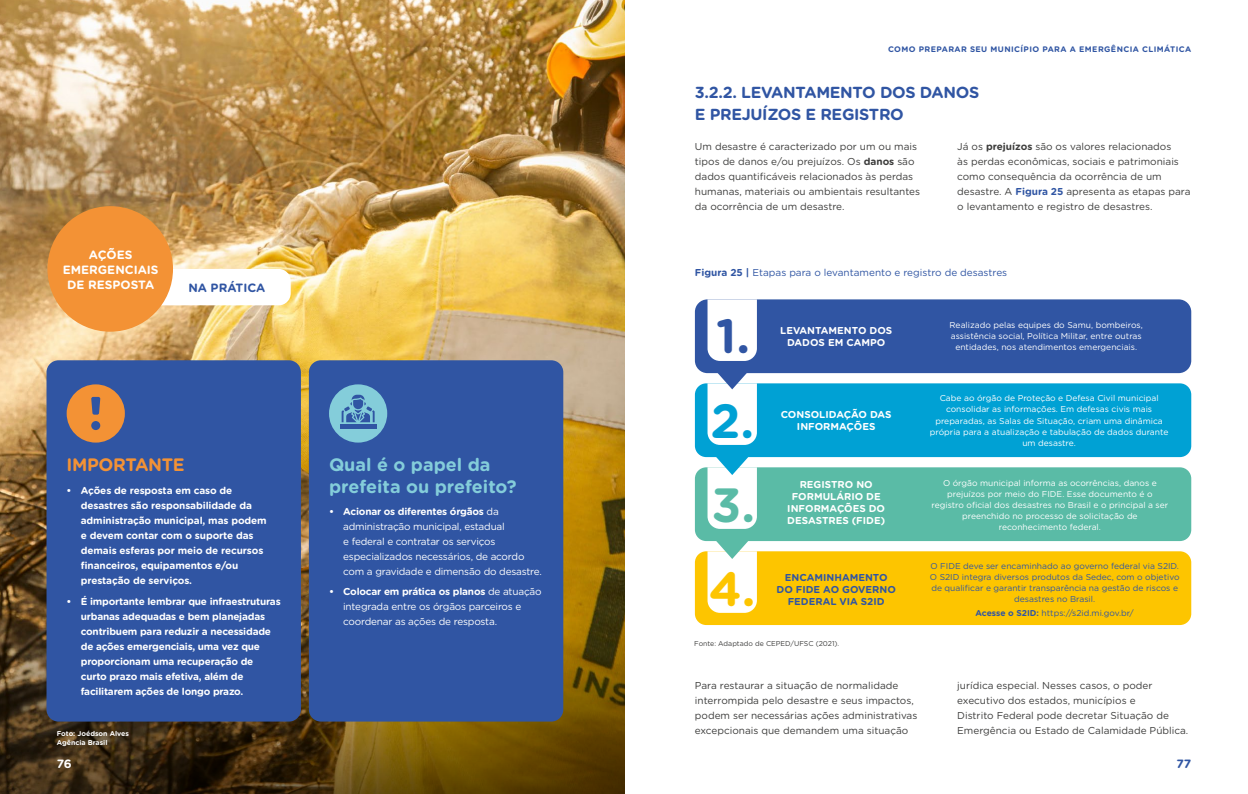
<style>
.page{position:relative;width:1248px;height:794px;background:#fff}
.page>*{position:absolute;margin:0;border:0;box-sizing:border-box;transform-origin:0 0}
.t1{font:700 48px "Gotham Rounded";color:#fdc500}
.t2{font:700 48px "Gotham Rounded";color:#5abba6}
.t3{font:700 48px "Gotham Rounded";color:#00a1d4}
.t4{font:700 48px "Gotham Rounded";color:#3055a3}
.t5{font:700 18px/22px "Gotham Rounded";color:#84cdda}
.t6{font:700 18px "Gotham Rounded";letter-spacing:-.025em;color:#f39235}
.t7{font:700 16px/22px "Gotham Rounded";letter-spacing:-.02em;color:#3055a3}
.t8{font:700 12px/15px "Gotham Rounded";color:#fff;text-align:center}
.t9{font:700 12px "Gotham Rounded";color:#3055a3}
.t10{font:10px/15px "Gotham Rounded";color:#3c3c3b}
.t11{font:700 10px/15px "Gotham Rounded";letter-spacing:-.02em;color:#fff}
.t12{font:10px/15px "Gotham Rounded";letter-spacing:-.02em;color:#fff}
.t13{font:700 10px/12px "Gotham Rounded";color:#fff;text-align:center}
.t14{font:10px "Gotham Rounded";color:#3055a3}
.t15{font:700 10px/12px "Gotham Rounded";color:#3055a3;text-align:center}
.t16{font:8.5px/11px "Gotham Rounded";color:#fff;text-align:center}
.t17{font:8.5px/11px "Gotham Rounded";color:#3055a3;text-align:center}
.t18{font:700 8px "Gotham Rounded";letter-spacing:.05em;color:#3055a3}
.t19{font:7px "Gotham Rounded";color:#3c3c3b}
.t20{font:700 7px/8.4px "Gotham Rounded";color:#fff}
.s1{font-weight:700}
.s2{font-weight:700;color:#3055a3}
</style>
<div class="page">
<div style="left:694px;top:551px;width:497px;height:74px;background:#fdc500;border-radius:11px"></div>
<div style="left:694px;top:467px;width:497px;height:74px;background:#5abba6;border-radius:11px"></div>
<svg style="left:707px;top:541px;width:49px;height:72px;background:#f1f7f0"></svg>
<div style="left:694px;top:383px;width:497px;height:74px;background:#00a1d4;border-radius:11px"></div>
<svg style="left:707px;top:457px;width:49px;height:72px;background:#e4f5f8"></svg>
<div style="left:694px;top:299px;width:497px;height:74px;background:#3055a3;border-radius:13px"></div>
<div style="left:707px;top:299px;width:49px;height:62px;background:#fff"></div>
<svg style="left:707px;top:373px;width:49px;height:72px;background:#e9f0f7"></svg>
<img style="left:0;top:0;width:624px;height:625px">
<svg style="left:0;top:625px;width:624px;height:169px;background:#543d0d"></svg>
<div style="left:46px;top:360px;width:255px;height:361px;background:#3055a3;border-radius:12px"></div>
<div style="left:309px;top:360px;width:254px;height:361px;background:#3055a3;border-radius:12px"></div>
<div style="left:329px;top:384px;width:58px;height:58px;background:#84cdda;border-radius:50%"></div>
<div style="left:340px;top:423px;width:36px;height:5px;background:#3055a3"></div>
<svg style="left:341px;top:395px;width:33px;height:27px"></svg>
<div style="left:67px;top:384px;width:58px;height:58px;background:#f39235;border-radius:50%"></div>
<svg style="left:91px;top:397px;width:9px;height:33px"></svg>
<div style="left:130px;top:269px;width:161px;height:36px;background:#fff;border-radius:12px"></div>
<div style="left:47px;top:206px;width:126px;height:126px;background:#f39235;border-radius:50%"></div>
<p class="t8" style="left:63px;top:246px;width:97px">AÇÕES<br>EMERGENCIAIS<br>DE RESPOSTA</p>
<p class="t9" style="left:188px;top:279px;width:79px">NA PRÁTICA</p>
<h2 class="t6" style="left:67px;top:451px;width:119px">IMPORTANTE</h2>
<p class="t11" style="left:81px;top:482px;width:187px;text-indent:-14px">• Ações de resposta em caso de desastres são responsabilidade da administração municipal, mas podem e devem contar com o suporte das demais esferas por meio de recursos financeiros, equipamentos e/ou prestação de serviços.</p>
<p class="t11" style="left:81px;top:593px;width:201px;text-indent:-14px">• É importante lembrar que infraestruturas urbanas adequadas e bem planejadas contribuem para reduzir a necessidade de ações emergenciais, uma vez que proporcionam uma recuperação de curto prazo mais efetiva, além de facilitarem ações de longo prazo.</p>
<p class="t20" style="left:57px;top:729px;width:74px">Foto: Joédson Alves<br>Agência Brasil</p>
<p class="t8" style="left:57px;top:755px;width:17px">76</p>
<h2 class="t5" style="left:329px;top:453px;width:189px">Qual é o papel da prefeita ou prefeito?</h2>
<p class="t12" style="left:343px;top:503px;width:200px;text-indent:-14px"><span class="s1">• Acionar os diferentes órgãos</span> da administração municipal, estadual<br>e federal e contratar os serviços especializados necessários, de acordo com a gravidade e dimensão do desastre.</p>
<p class="t12" style="left:343px;top:584px;width:200px;text-indent:-14px"><span class="s1">• Colocar em prática os planos</span> de atuação integrada entre os órgãos parceiros e coordenar as ações de resposta.</p>
<p class="t18" style="left:888px;top:43px;width:305px">COMO PREPARAR SEU MUNICÍPIO PARA A EMERGÊNCIA CLIMÁTICA</p>
<h3 class="t7" style="left:694px;top:81px;width:286px">3.2.2. LEVANTAMENTO DOS DANOS<br>E PREJUÍZOS E REGISTRO</h3>
<p class="t10" style="left:694px;top:139px;width:227px">Um desastre é caracterizado por um ou mais tipos de danos e/ou prejuízos. Os <span class="s1">danos</span> são dados quantificáveis relacionados às perdas humanas, materiais ou ambientais resultantes da ocorrência de um desastre.</p>
<p class="t10" style="left:957px;top:139px;width:235px">Já os <span class="s1">prejuízos</span> são os valores relacionados<br>às perdas econômicas, sociais e patrimoniais como consequência da ocorrência de um desastre. A <span class="s2">Figura 25</span> apresenta as etapas para o levantamento e registro de desastres.</p>
<p class="t14" style="left:694px;top:265px;width:314px"><span class="s1">Figura 25 |</span> Etapas para o levantamento e registro de desastres</p>
<h1 class="t4" style="left:716px;top:301px;width:35px">1.</h1>
<h1 class="t3" style="left:710px;top:385px;width:45px">2.</h1>
<h1 class="t2" style="left:711px;top:469px;width:45px">3.</h1>
<h1 class="t1" style="left:708px;top:553px;width:48px">4.</h1>
<p class="t13" style="left:780px;top:324px;width:114px">LEVANTAMENTO DOS</p>
<p class="t13" style="left:787px;top:336px;width:100px">DADOS EM CAMPO</p>
<p class="t13" style="left:780px;top:408px;width:112px">CONSOLIDAÇÃO DAS</p>
<p class="t13" style="left:797px;top:420px;width:80px">INFORMAÇÕES</p>
<p class="t13" style="left:787px;top:478px;width:99px">REGISTRO NO<br>FORMULÁRIO DE<br>INFORMAÇÕES DO</p>
<p class="t13" style="left:787px;top:514px;width:99px">DESASTRES (FIDE)</p>
<p class="t15" style="left:776px;top:571px;width:121px">ENCAMINHAMENTO<br>DO FIDE AO GOVERNO</p>
<p class="t15" style="left:787px;top:595px;width:98px">FEDERAL VIA S2ID</p>
<p class="t19" style="left:694px;top:638px;width:147px">Fonte: Adaptado de CEPED/UFSC (2021).</p>
<p class="t16" style="left:949px;top:319px;width:195px">Realizado pelas equipes do Samu, bombeiros, assistência social, Política Militar, entre outras entidades, nos atendimentos emergenciais.</p>
<p class="t16" style="left:929px;top:392px;width:240px">Cabe ao órgão de Proteção e Defesa Civil municipal consolidar as informações. Em defesas civis mais preparadas, as Salas de Situação, criam uma dinâmica própria para a atualização e tabulação de dados durante um desastre.</p>
<p class="t16" style="left:931px;top:477px;width:238px">O órgão municipal informa as ocorrências, danos e prejuízos por meio do FIDE. Esse documento é o registro oficial dos desastres no Brasil e o principal a ser preenchido no processo de solicitação de reconhecimento federal.</p>
<p class="t17" style="left:929px;top:559px;width:251px">O FIDE deve ser encaminhado ao governo federal via S2ID.<br>O S2ID integra diversos produtos da Sedec, com o objetivo de qualificar e garantir transparência na gestão de riscos e desastres no Brasil.</p>
<p class="t17" style="left:975px;top:606px;width:160px"><span class="s1">Acesse o S2ID:</span> https://s2id.mi.gov.br/</p>
<p class="t10" style="left:694px;top:677px;width:224px">Para restaurar a situação de normalidade interrompida pelo desastre e seus impactos, podem ser necessárias ações administrativas excepcionais que demandem uma situação</p>
<p class="t10" style="left:957px;top:677px;width:232px">jurídica especial. Nesses casos, o poder executivo dos estados, municípios e<br>Distrito Federal pode decretar Situação de Emergência ou Estado de Calamidade Pública.</p>
<p class="t9" style="left:1176px;top:754px;width:16px">77</p>
</div>
